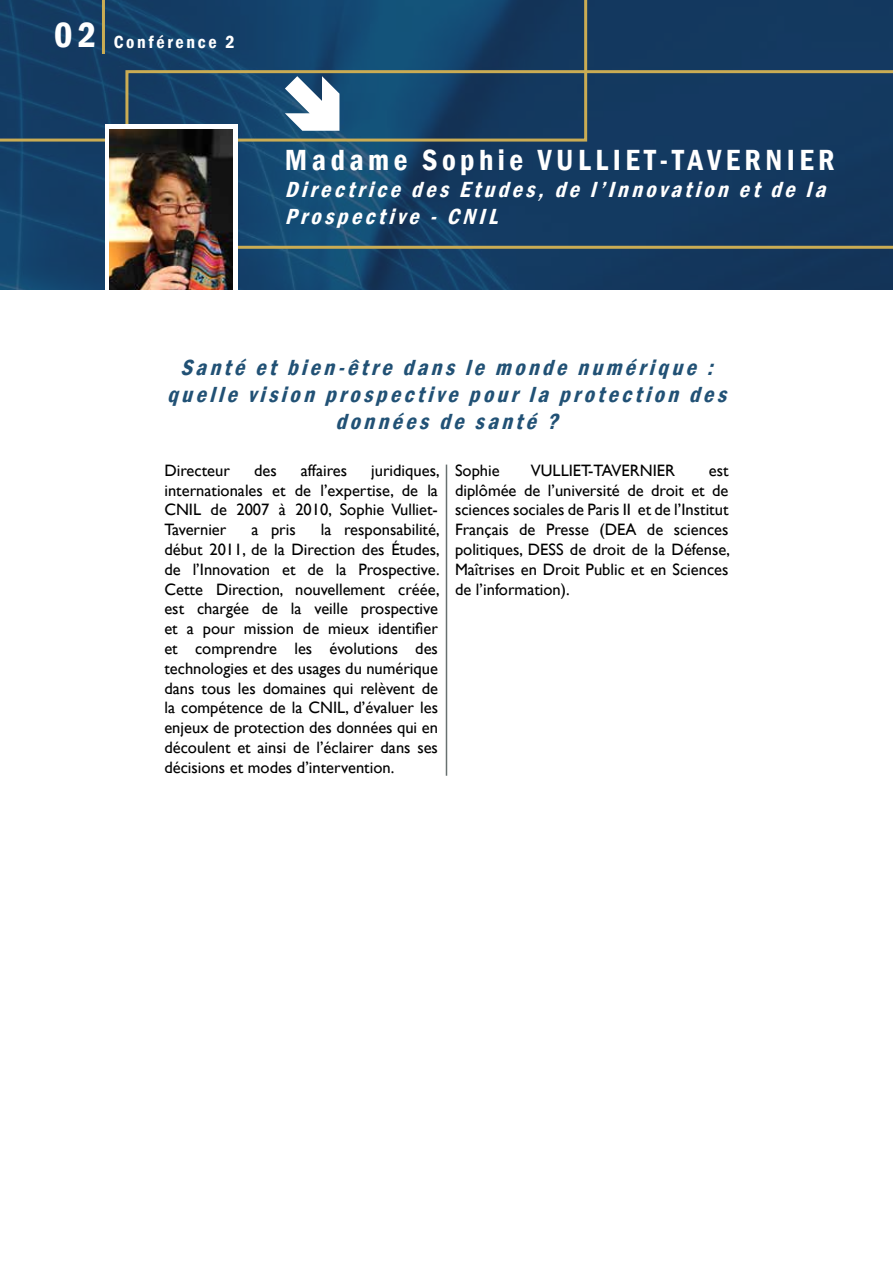
<style>
.page{position:relative;width:893px;height:1263px;background:#fff}
.page>*{position:absolute;margin:0;border:0;box-sizing:border-box;transform-origin:0 0}
.t1{font:600 condensed 36px "Franklin Gothic";color:#fff}
.t2{font:600 condensed 30px "Franklin Gothic";letter-spacing:.15em;color:#fff}
.t3{font:italic 600 condensed 22.5px/27px "Franklin Gothic";color:#215175;text-align:center}
.t4{font:italic 600 condensed 22.5px/27px "Franklin Gothic";color:#fff}
.t5{font:600 condensed 18px "Franklin Gothic";letter-spacing:.15em;color:#fff}
.t6{font:16.5px/19.8px "Gill Sans";color:#000;text-align:justify}
</style>
<div class="page">
<img style="left:0;top:0;width:893px;height:289px">
<svg style="left:0;top:0;width:587px;height:142px;background:#144168"></svg>
<svg style="left:125px;top:70px;width:768px;height:179px;background:#1d4364"></svg>
<hr style="left:102px;top:0;width:3px;height:54px;background:#caac54">
<svg style="left:285px;top:76px;width:54px;height:55px"></svg>
<hr style="left:446px;top:465px;width:1px;height:311px;background:#687170">
<div style="left:105px;top:125px;width:132px;height:171px;background:#fff"></div>
<img style="left:110px;top:129px;width:122px;height:161px">
<h1 class="t1" style="left:54px;top:11px;width:44px">02</h1>
<p class="t5" style="left:114px;top:30px;width:123px">Conférence 2</p>
<h2 class="t2" style="left:285px;top:140px;width:551px">Madame Sophie VULLIET-TAVERNIER</h2>
<h3 class="t4" style="left:285px;top:176px;width:550px">Directrice des Etudes, de l’Innovation et de la<br>Prospective - CNIL</h3>
<h3 class="t3" style="left:167px;top:354px;width:568px">Santé et bien-être dans le monde numérique : quelle vision prospective pour la protection des données de santé ?</h3>
<p class="t6" style="left:164px;top:461px;width:67px">Directeur</p>
<p class="t6" style="left:254px;top:461px;width:24px">des</p>
<p class="t6" style="left:301px;top:461px;width:48px">affaires</p>
<p class="t6" style="left:164px;top:461px;width:277px;text-indent:207px">juridiques, internationales et de l’expertise, de la CNIL de 2007 à 2010, Sophie Vulliet-Tavernier</p>
<p class="t6" style="left:164px;top:520px;width:277px;text-indent:156px">la responsabilité, début 2011, de la Direction des Études, de l’Innovation et de la Prospective.<br>Cette Direction, nouvellement créée, est chargée de la veille prospective et a pour mission de mieux identifier et comprendre les évolutions des technologies et des usages du numérique dans tous les domaines qui relèvent de la compétence de la CNIL, d’évaluer les enjeux de protection des données qui en découlent et ainsi de l’éclairer dans ses décisions et modes d’intervention.</p>
<p class="t6" style="left:251px;top:520px;width:46px">a pris</p>
<p class="t6" style="left:455px;top:461px;width:46px">Sophie</p>
<p class="t6" style="left:531px;top:461px;width:146px">VULLIET-TAVERNIER</p>
<p class="t6" style="left:455px;top:461px;width:277px;text-indent:254px">est diplômée de l’université de droit et de sciences sociales de Paris II et de l’Institut Français de Presse (DEA de sciences politiques, DESS de droit de la Défense, Maîtrises en Droit Public et en Sciences de l’information).</p>
</div>
